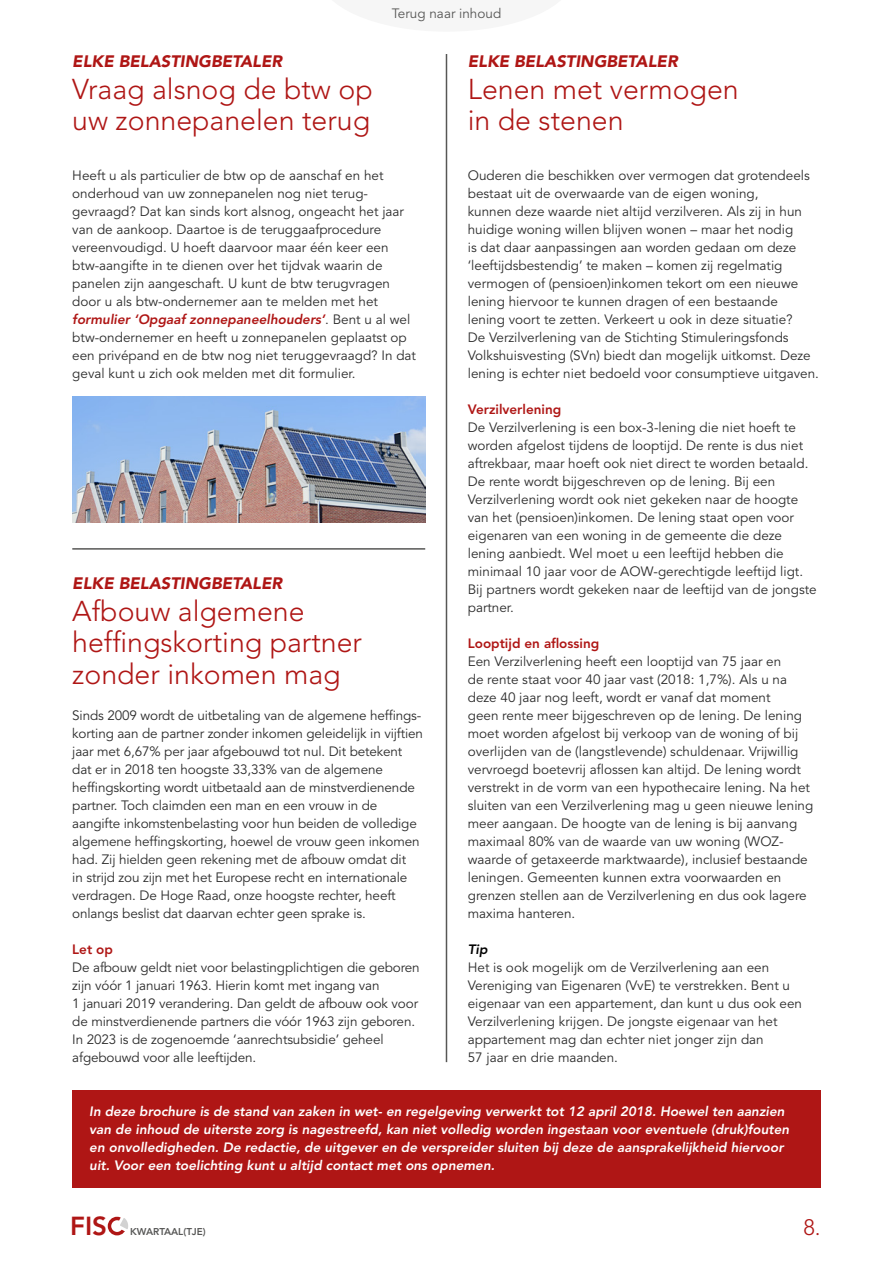
<style>
.page{position:relative;width:893px;height:1263px;background:#fff}
.page>*{position:absolute;margin:0;border:0;box-sizing:border-box;transform-origin:0 0}
.t1{font:300 28.5px/31.5px "Avenir LT";color:#af1615}
.t2{font:800 25.95px "Avenir LT";color:#af1615}
.t3{font:300 22.2px "Avenir LT";color:#af1615}
.t4{font:italic 900 16.5px "Avenir LT";color:#af1615}
.t5{font:13.5px/18px "Avenir LT";color:#2c2c2c}
.t6{font:italic 800 13.5px/18px "Avenir LT";color:#fff}
.t7{font:800 13.5px "Avenir LT";color:#af1615}
.t8{font:13.5px "Avenir LT";color:#575756}
.t9{font:italic 800 13.5px "Avenir LT";color:#000}
.t10{font:800 9.9px "Avenir LT";color:#575756}
.s1{font-weight:800;font-style:italic;color:#af1615}
</style>
<div class="page">
<div style="left:108px;top:1217px;width:18px;height:18px;border:3px solid #af1615;border-radius:50%"></div>
<svg style="left:114px;top:1216px;width:14px;height:19px"></svg>
<div style="left:72px;top:1091px;width:749px;height:97px;background:#af1615"></div>
<hr style="left:446px;top:54px;width:1px;height:1008px;background:#575756">
<hr style="left:72px;top:548px;width:353px;height:2px;background:#575756">
<img style="left:72px;top:396px;width:353px;height:126px">
<p class="t8" style="left:392px;top:5px;width:111px">Terug naar inhoud</p>
<p class="t4" style="left:72px;top:51px;width:211px">ELKE BELASTINGBETALER</p>
<h1 class="t1" style="left:72px;top:73px;width:302px">Vraag alsnog de btw op uw zonnepanelen terug</h1>
<p class="t5" style="left:72px;top:167px;width:345px">Heeft u als particulier de btw op de aanschaf en het onderhoud van uw zonnepanelen nog niet terug&shy;gevraagd? Dat kan sinds kort alsnog, ongeacht het jaar van de aankoop. Daartoe is de teruggaafprocedure vereenvoudigd. U hoeft daarvoor maar één keer een btw-aangifte in te dienen over het tijdvak waarin de panelen zijn aangeschaft. U kunt de btw terugvragen door u als btw-ondernemer aan te melden met het <span class="s1">formulier ‘Opgaaf zonnepaneelhouders’</span>. Bent u al wel btw-ondernemer en heeft u zonnepanelen geplaatst op een privépand en de btw nog niet teruggevraagd? In dat geval kunt u zich ook melden met dit formulier.</p>
<p class="t4" style="left:72px;top:573px;width:211px">ELKE BELASTINGBETALER</p>
<h1 class="t1" style="left:72px;top:595px;width:291px">Afbouw algemene heffingskorting partner zonder inkomen mag</h1>
<p class="t5" style="left:72px;top:707px;width:352px">Sinds 2009 wordt de uitbetaling van de algemene heffings&shy;korting aan de partner zonder inkomen geleidelijk in vijftien jaar met 6,67% per jaar afgebouwd tot nul. Dit betekent dat er in 2018 ten hoogste 33,33% van de algemene heffingskorting wordt uitbetaald aan de minstverdienende partner. Toch claimden een man en een vrouw in de aangifte inkomstenbelasting voor hun beiden de volledige algemene heffingskorting, hoewel de vrouw geen inkomen had. Zij hielden geen rekening met de afbouw omdat dit<br>in strijd zou zijn met het Europese recht en internationale verdragen. De Hoge Raad, onze hoogste rechter, heeft onlangs beslist dat daarvan echter geen sprake is.</p>
<p class="t7" style="left:72px;top:941px;width:42px">Let op</p>
<p class="t5" style="left:72px;top:959px;width:349px">De afbouw geldt niet voor belastingplichtigen die geboren zijn vóór 1 januari 1963. Hierin komt met ingang van<br>1 januari 2019 verandering. Dan geldt de afbouw ook voor de minstverdienende partners die vóór 1963 zijn geboren.<br>In 2023 is de zogenoemde ‘aanrechtsubsidie’ geheel afgebouwd voor alle leeftijden.</p>
<p class="t4" style="left:468px;top:51px;width:211px">ELKE BELASTINGBETALER</p>
<h1 class="t1" style="left:468px;top:73px;width:272px">Lenen met vermogen in de stenen</h1>
<p class="t5" style="left:468px;top:167px;width:353px">Ouderen die beschikken over vermogen dat grotendeels bestaat uit de overwaarde van de eigen woning,<br>kunnen deze waarde niet altijd verzilveren. Als zij in hun huidige woning willen blijven wonen – maar het nodig<br>is dat daar aanpassingen aan worden gedaan om deze ‘leeftijdsbestendig’ te maken – komen zij regelmatig vermogen of (pensioen)inkomen tekort om een nieuwe lening hiervoor te kunnen dragen of een bestaande<br>lening voort te zetten. Verkeert u ook in deze situatie?<br>De Verzilverlening van de Stichting Stimuleringsfonds Volkshuisvesting (SVn) biedt dan mogelijk uitkomst. Deze lening is echter niet bedoeld voor consumptieve uitgaven.</p>
<p class="t7" style="left:468px;top:401px;width:95px">Verzilverlening</p>
<p class="t5" style="left:468px;top:419px;width:350px">De Verzilverlening is een box-3-lening die niet hoeft te worden afgelost tijdens de looptijd. De rente is dus niet aftrekbaar, maar hoeft ook niet direct te worden betaald.<br>De rente wordt bijgeschreven op de lening. Bij een Verzilverlening wordt ook niet gekeken naar de hoogte van het (pensioen)inkomen. De lening staat open voor eigenaren van een woning in de gemeente die deze lening aanbiedt. Wel moet u een leeftijd hebben die minimaal 10 jaar voor de AOW-gerechtigde leeftijd ligt.<br>Bij partners wordt gekeken naar de leeftijd van de jongste partner.</p>
<p class="t7" style="left:468px;top:635px;width:133px">Looptijd en aflossing</p>
<p class="t5" style="left:468px;top:653px;width:347px">Een Verzilverlening heeft een looptijd van 75 jaar en<br>de rente staat voor 40 jaar vast (2018: 1,7%). Als u na deze 40 jaar nog leeft, wordt er vanaf dat moment<br>geen rente meer bijgeschreven op de lening. De lening moet worden afgelost bij verkoop van de woning of bij overlijden van de (langstlevende) schuldenaar. Vrijwillig vervroegd boetevrij aflossen kan altijd. De lening wordt verstrekt in de vorm van een hypothecaire lening. Na het sluiten van een Verzilverlening mag u geen nieuwe lening meer aangaan. De hoogte van de lening is bij aanvang maximaal 80% van de waarde van uw woning (WOZ&shy;waarde of getaxeerde marktwaarde), inclusief bestaande leningen. Gemeenten kunnen extra voorwaarden en grenzen stellen aan de Verzilverlening en dus ook lagere maxima hanteren.</p>
<p class="t9" style="left:468px;top:941px;width:21px">Tip</p>
<p class="t5" style="left:468px;top:959px;width:336px">Het is ook mogelijk om de Verzilverlening aan een Vereniging van Eigenaren (VvE) te verstrekken. Bent u eigenaar van een appartement, dan kunt u dus ook een Verzilverlening krijgen. De jongste eigenaar van het appartement mag dan echter niet jonger zijn dan<br>57 jaar en drie maanden.</p>
<p class="t6" style="left:89px;top:1102px;width:701px">In deze brochure is de stand van zaken in wet- en regelgeving verwerkt tot 12 april 2018. Hoewel ten aanzien van de inhoud de uiterste zorg is nagestreefd, kan niet volledig worden ingestaan voor eventuele (druk)fouten en onvolledigheden. De redactie, de uitgever en de verspreider sluiten bij deze de aansprakelijkheid hiervoor uit. Voor een toelichting kunt u altijd contact met ons opnemen.</p>
<h2 class="t2" style="left:70px;top:1210px;width:38px">FIS</h2>
<p class="t10" style="left:130px;top:1226px;width:77px">KWARTAAL(TJE)</p>
<h3 class="t3" style="left:803px;top:1214px;width:19px">8.</h3>
</div>
